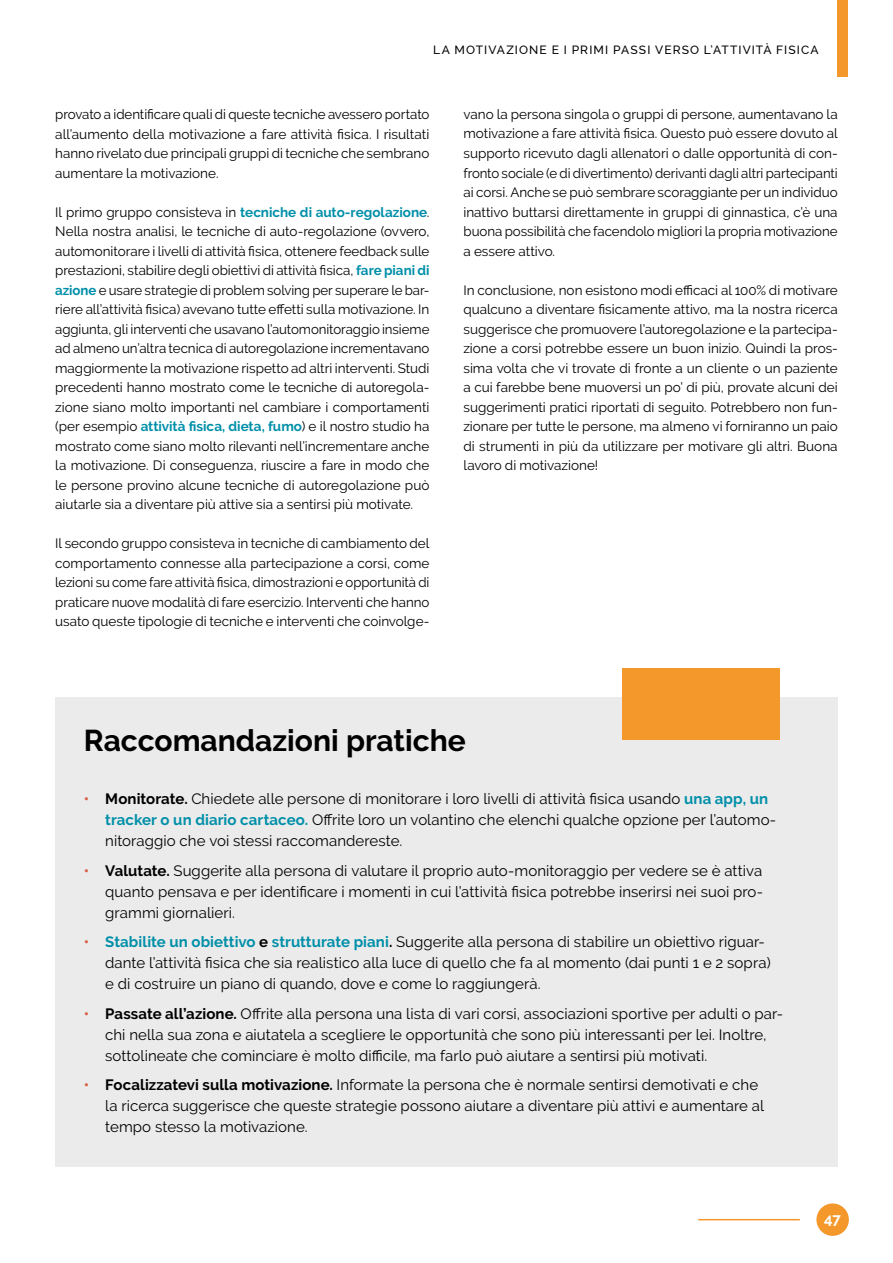
<style>
.page{position:relative;width:893px;height:1263px;background:#fff}
.page>*{position:absolute;margin:0;border:0;box-sizing:border-box;transform-origin:0 0}
.t1{font:700 30px "Raleway";color:#000}
.t2{font:15px/21px "Raleway";letter-spacing:.005em;color:#000}
.t3{font:700 15px "Raleway";color:#fff}
.t4{font:13.5px/19.5px "Raleway";color:#000;text-align:justify}
.t5{font:500 12px "Raleway";letter-spacing:.085em;color:#000}
.s1{font-weight:700;color:#008fa9}
.s2{font-weight:700;color:#d86246}
.s3{font-weight:700}
</style>
<div class="page">
<div style="left:816px;top:1203px;width:33px;height:33px;background:#f4982b;border-radius:50%"></div>
<hr style="left:698px;top:1219px;width:102px;height:1px;background:#f4982b">
<div style="left:838px;top:0;width:10px;height:77px;background:#f4982b"></div>
<div style="left:55px;top:697px;width:783px;height:470px;background:#ebebeb"></div>
<div style="left:622px;top:668px;width:157px;height:71px;background:#f4982b"></div>
<p class="t5" style="left:433px;top:43px;width:387px">LA MOTIVAZIONE E I PRIMI PASSI VERSO L’ATTIVITÀ FISICA</p>
<p class="t4" style="left:55px;top:104px;width:376px">provato a identificare quali di queste tecniche avessero portato all’aumento della motivazione a fare attività fisica. I risultati hanno rivelato due principali gruppi di tecniche che sembrano aumentare la motivazione.</p>
<p class="t4" style="left:55px;top:202px;width:376px">Il primo gruppo consisteva in <span class="s1">tecniche di auto-regolazione</span>.<br>Nella nostra analisi, le tecniche di auto-regolazione (ovvero, automonitorare i livelli di attività fisica, ottenere feedback sulle prestazioni, stabilire degli obiettivi di attività fisica, <span class="s1">fare piani di azione</span> e usare strategie di problem solving per superare le bar&shy;riere all’attività fisica) avevano tutte effetti sulla motivazione. In aggiunta, gli interventi che usavano l’automonitoraggio insieme ad almeno un’altra tecnica di autoregolazione incrementavano maggiormente la motivazione rispetto ad altri interventi. Studi precedenti hanno mostrato come le tecniche di autoregola&shy;zione siano molto importanti nel cambiare i comportamenti (per esempio <span class="s1">attività fisica, dieta, fumo</span>) e il nostro studio ha mostrato come siano molto rilevanti nell’incrementare anche la motivazione. Di conseguenza, riuscire a fare in modo che le persone provino alcune tecniche di autoregolazione può aiutarle sia a diventare più attive sia a sentirsi più motivate.</p>
<p class="t4" style="left:55px;top:533px;width:376px">Il secondo gruppo consisteva in tecniche di cambiamento del comportamento connesse alla partecipazione a corsi, come lezioni su come fare attività fisica, dimostrazioni e opportunità di praticare nuove modalità di fare esercizio. Interventi che hanno usato queste tipologie di tecniche e interventi che coinvolge-</p>
<p class="t4" style="left:463px;top:104px;width:376px">vano la persona singola o gruppi di persone, aumentavano la motivazione a fare attività fisica. Questo può essere dovuto al supporto ricevuto dagli allenatori o dalle opportunità di con&shy;fronto sociale (e di divertimento) derivanti dagli altri partecipanti ai corsi. Anche se può sembrare scoraggiante per un individuo inattivo buttarsi direttamente in gruppi di ginnastica, c’è una buona possibilità che facendolo migliori la propria motivazione a essere attivo.</p>
<p class="t4" style="left:463px;top:280px;width:376px">In conclusione, non esistono modi efficaci al 100% di motivare qualcuno a diventare fisicamente attivo, ma la nostra ricerca suggerisce che promuovere l’autoregolazione e la partecipa&shy;zione a corsi potrebbe essere un buon inizio. Quindi la pros&shy;sima volta che vi trovate di fronte a un cliente o un paziente a cui farebbe bene muoversi un po’ di più, provate alcuni dei suggerimenti pratici riportati di seguito. Potrebbero non fun&shy;zionare per tutte le persone, ma almeno vi forniranno un paio di strumenti in più da utilizzare per motivare gli altri. Buona lavoro di motivazione!</p>
<h1 class="t1" style="left:84px;top:724px;width:383px">Raccomandazioni pratiche</h1>
<p class="t2" style="left:105px;top:788px;width:672px;text-indent:-21px"><span class="s2">•</span> <span class="s3">Monitorate.</span> Chiedete alle persone di monitorare i loro livelli di attività fisica usando <span class="s1">una app, un tracker o un diario cartaceo.</span> Offrite loro un volantino che elenchi qualche opzione per l’automo&shy;nitoraggio che voi stessi raccomandereste.</p>
<p class="t2" style="left:105px;top:860px;width:659px;text-align:justify;text-indent:-21px"><span class="s2">•</span> <span class="s3">Valutate.</span> Suggerite alla persona di valutare il proprio auto-monitoraggio per vedere se è attiva quanto pensava e per identificare i momenti in cui l’attività fisica potrebbe inserirsi nei suoi pro&shy;grammi giornalieri.</p>
<p class="t2" style="left:105px;top:931px;width:667px;text-indent:-21px"><span class="s2">•</span> <span class="s1">Stabilite un obiettivo</span> <span class="s3">e</span> <span class="s1">strutturate piani</span><span class="s3">.</span> Suggerite alla persona di stabilire un obiettivo riguar&shy;dante l’attività fisica che sia realistico alla luce di quello che fa al momento (dai punti 1 e 2 sopra) e di costruire un piano di quando, dove e come lo raggiungerà.</p>
<p class="t2" style="left:105px;top:1003px;width:679px;text-indent:-21px"><span class="s2">•</span> <span class="s3">Passate all’azione.</span> Offrite alla persona una lista di vari corsi, associazioni sportive per adulti o par&shy;chi nella sua zona e aiutatela a scegliere le opportunità che sono più interessanti per lei. Inoltre, sottolineate che cominciare è molto difficile, ma farlo può aiutare a sentirsi più motivati.</p>
<p class="t2" style="left:105px;top:1074px;width:660px;text-indent:-21px"><span class="s2">•</span> <span class="s3">Focalizzatevi sulla motivazione.</span> Informate la persona che è normale sentirsi demotivati e che la ricerca suggerisce che queste strategie possono aiutare a diventare più attivi e aumentare al tempo stesso la motivazione.</p>
<p class="t3" style="left:824px;top:1210px;width:18px">47</p>
</div>
